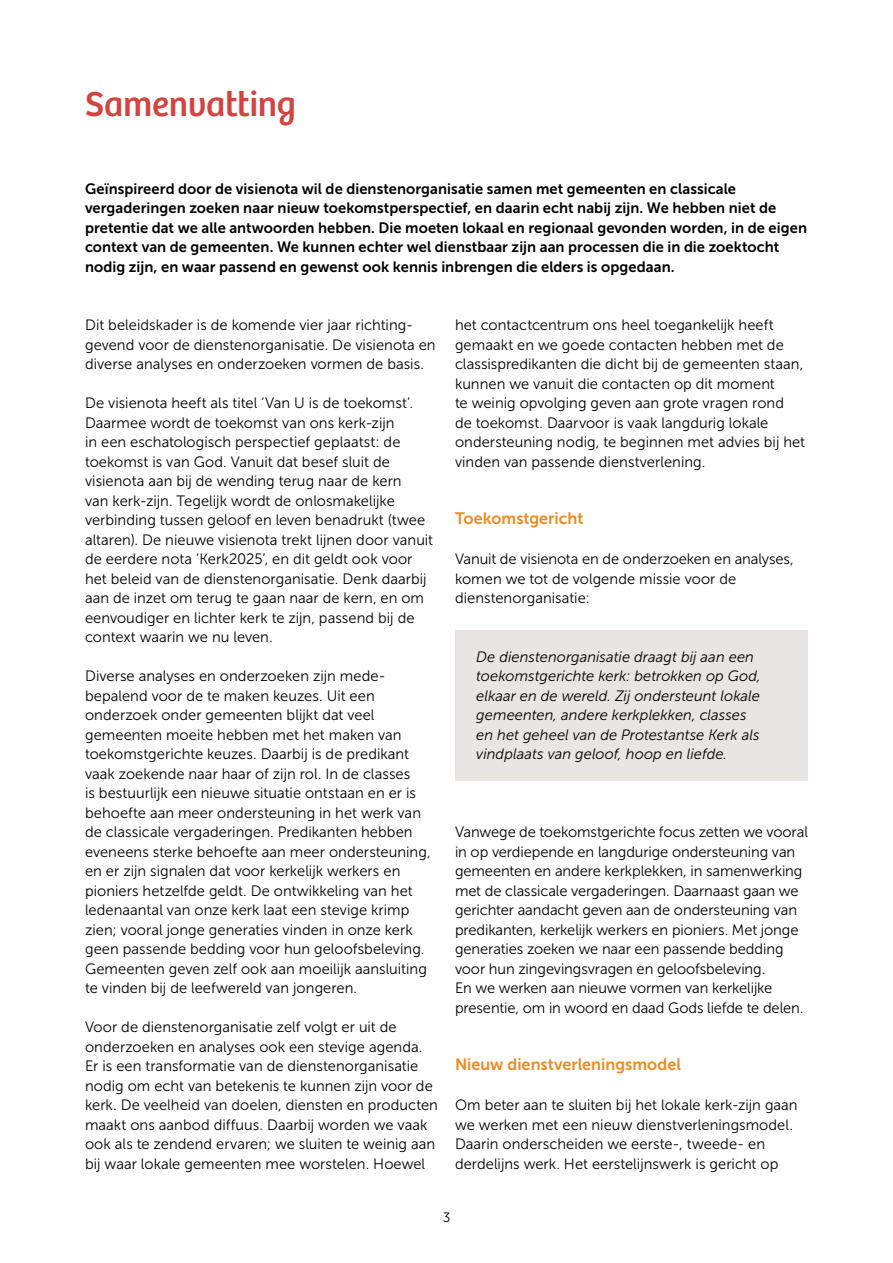
<style>
.page{position:relative;width:893px;height:1263px;background:#fff}
.page>*{position:absolute;margin:0;border:0;box-sizing:border-box;transform-origin:0 0}
.t1{font:36px "Bree";letter-spacing:-.01em;color:#d34440}
.t2{font:16.5px "Museo Sans 700";color:#eb8c23}
.t3{font:15px/19.5px "Museo Sans 300";color:#000}
.t4{font:15px/19.5px "Museo Sans 700";letter-spacing:.005em;color:#000}
.t5{font:italic 15px/19.5px "Museo Sans 300";letter-spacing:.005em;color:#000}
.t6{font:13.5px "Museo Sans 300";color:#000}
</style>
<div class="page">
<div style="left:455px;top:630px;width:353px;height:151px;background:#e8e5e2"></div>
<h1 class="t1" style="left:85px;top:83px;width:213px">Samenvatting</h1>
<p class="t4" style="left:85px;top:179px;width:723px">Geïnspireerd door de visienota wil de dienstenorganisatie samen met gemeenten en classicale vergaderingen zoeken naar nieuw toekomstperspectief, en daarin echt nabij zijn. We hebben niet de pretentie dat we alle antwoorden hebben. Die moeten lokaal en regionaal gevonden worden, in de eigen context van de gemeenten. We kunnen echter wel dienstbaar zijn aan processen die in die zoektocht nodig zijn, en waar passend en gewenst ook kennis inbrengen die elders is opgedaan.</p>
<p class="t3" style="left:85px;top:315px;width:352px">Dit beleidskader is de komende vier jaar richting&shy;gevend voor de dienstenorganisatie. De visienota en diverse analyses en onderzoeken vormen de basis.</p>
<p class="t3" style="left:85px;top:393px;width:350px">De visienota heeft als titel ‘Van U is de toekomst’.<br>Daarmee wordt de toekomst van ons kerk-zijn<br>in een eschatologisch perspectief geplaatst: de toekomst is van God. Vanuit dat besef sluit de visienota aan bij de wending terug naar de kern<br>van kerk-zijn. Tegelijk wordt de onlosmakelijke verbinding tussen geloof en leven benadrukt (twee altaren). De nieuwe visienota trekt lijnen door vanuit de eerdere nota ‘Kerk2025’, en dit geldt ook voor het beleid van de dienstenorganisatie. Denk daarbij aan de inzet om terug te gaan naar de kern, en om eenvoudiger en lichter kerk te zijn, passend bij de context waarin we nu leven.</p>
<p class="t3" style="left:85px;top:666px;width:347px">Diverse analyses en onderzoeken zijn mede&shy;bepalend voor de te maken keuzes. Uit een onderzoek onder gemeenten blijkt dat veel gemeenten moeite hebben met het maken van toekomstgerichte keuzes. Daarbij is de predikant vaak zoekende naar haar of zijn rol. In de classes<br>is bestuurlijk een nieuwe situatie ontstaan en er is behoefte aan meer ondersteuning in het werk van de classicale vergaderingen. Predikanten hebben eveneens sterke behoefte aan meer ondersteuning, en er zijn signalen dat voor kerkelijk werkers en pioniers hetzelfde geldt. De ontwikkeling van het ledenaantal van onze kerk laat een stevige krimp zien; vooral jonge generaties vinden in onze kerk geen passende bedding voor hun geloofsbeleving.<br>Gemeenten geven zelf ook aan moeilijk aansluiting te vinden bij de leefwereld van jongeren.</p>
<p class="t3" style="left:85px;top:1017px;width:354px">Voor de dienstenorganisatie zelf volgt er uit de onderzoeken en analyses ook een stevige agenda.<br>Er is een transformatie van de dienstenorganisatie nodig om echt van betekenis te kunnen zijn voor de kerk. De veelheid van doelen, diensten en producten maakt ons aanbod diffuus. Daarbij worden we vaak ook als te zendend ervaren; we sluiten te weinig aan bij waar lokale gemeenten mee worstelen. Hoewel</p>
<p class="t3" style="left:455px;top:315px;width:352px">het contactcentrum ons heel toegankelijk heeft gemaakt en we goede contacten hebben met de classispredikanten die dicht bij de gemeenten staan, kunnen we vanuit die contacten op dit moment<br>te weinig opvolging geven aan grote vragen rond<br>de toekomst. Daarvoor is vaak langdurig lokale ondersteuning nodig, te beginnen met advies bij het vinden van passende dienstverlening.</p>
<p class="t2" style="left:455px;top:509px;width:130px">Toekomstgericht</p>
<p class="t3" style="left:455px;top:549px;width:340px">Vanuit de visienota en de onderzoeken en analyses, komen we tot de volgende missie voor de dienstenorganisatie:</p>
<p class="t5" style="left:476px;top:647px;width:286px">De dienstenorganisatie draagt bij aan een toekomstgerichte kerk: betrokken op God, elkaar en de wereld. Zij ondersteunt lokale gemeenten, andere kerkplekken, classes en het geheel van de Protestantse Kerk als vindplaats van geloof, hoop en liefde.</p>
<p class="t3" style="left:455px;top:822px;width:354px">Vanwege de toekomstgerichte focus zetten we vooral in op verdiepende en langdurige ondersteuning van gemeenten en andere kerkplekken, in samenwerking met de classicale vergaderingen. Daarnaast gaan we gerichter aandacht geven aan de ondersteuning van predikanten, kerkelijk werkers en pioniers. Met jonge generaties zoeken we naar een passende bedding voor hun zingevingsvragen en geloofsbeleving.<br>En we werken aan nieuwe vormen van kerkelijke presentie, om in woord en daad Gods liefde te delen.</p>
<p class="t2" style="left:455px;top:1055px;width:227px">Nieuw dienstverleningsmodel</p>
<p class="t3" style="left:455px;top:1095px;width:344px">Om beter aan te sluiten bij het lokale kerk-zijn gaan we werken met een nieuw dienstverleningsmodel.<br>Daarin onderscheiden we eerste-, tweede- en derdelijns werk. Het eerstelijnswerk is gericht op</p>
<p class="t6" style="left:443px;top:1210px;width:9px">3</p>
</div>
